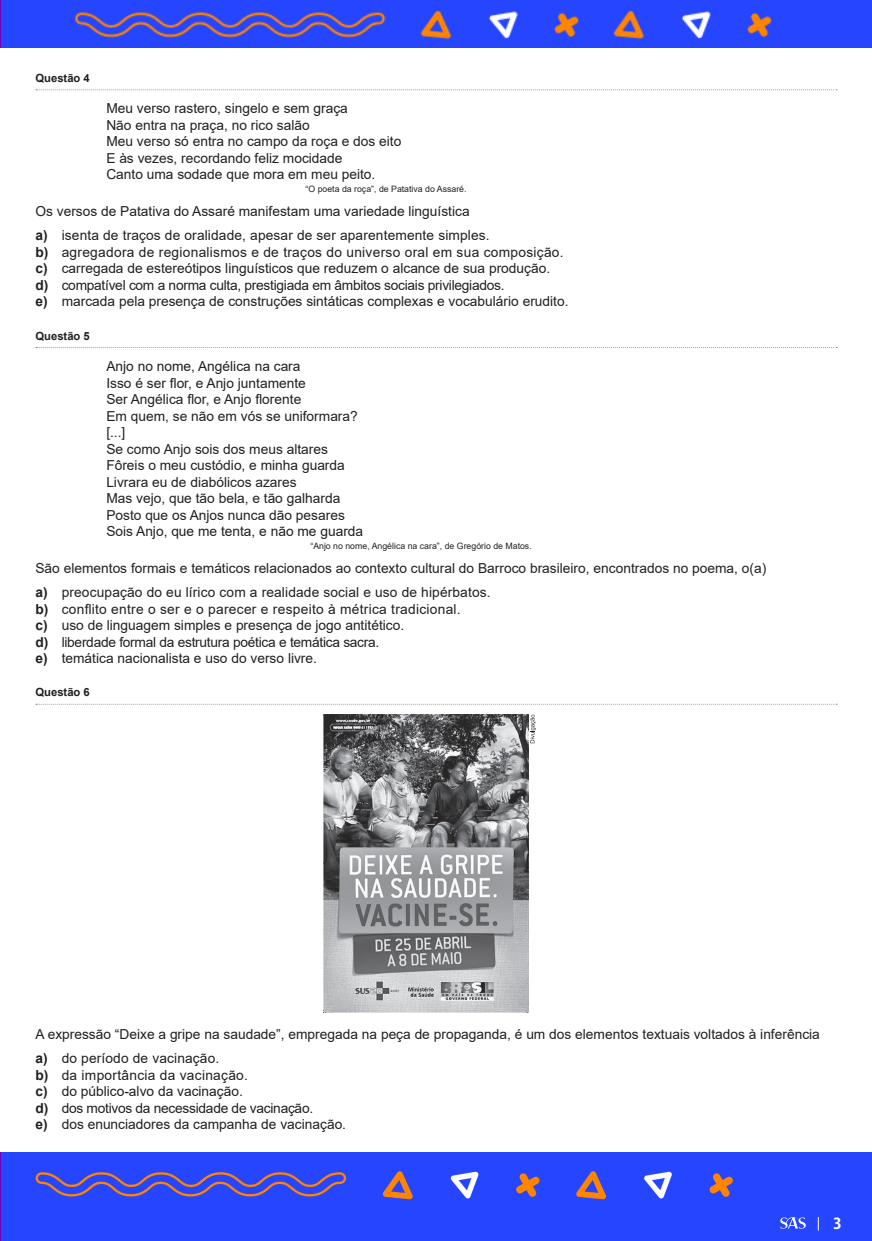
<style>
.page{position:relative;width:872px;height:1241px;background:#fff}
.page>*{position:absolute;margin:0;border:0;box-sizing:border-box;transform-origin:0 0}
.t1{font:700 15px "Koz Go Pr 6 N";color:#fff}
.t2{font:13.75px/16.5px "Arial";color:#231f20}
.t3{font:700 11.25px "Arial";color:#231f20}
.t4{font:8.75px "Arial";color:#231f20}
.s1{font-weight:700}
</style>
<div class="page">
<div style="left:2px;top:1152px;width:870px;height:88px;background:#2645ff"></div>
<svg style="left:780px;top:1216px;width:25px;height:12px"></svg>
<svg style="left:818px;top:1216px;width:1px;height:14px"></svg>
<img style="left:2px;top:0;width:870px;height:48px">
<svg style="left:36px;top:89px;width:801px;height:1px"></svg>
<svg style="left:36px;top:347px;width:801px;height:1px"></svg>
<svg style="left:36px;top:703px;width:801px;height:1px"></svg>
<img style="left:324px;top:714px;width:205px;height:298px">
<svg style="left:530px;top:714px;width:5px;height:29px"></svg>
<p class="t3" style="left:35px;top:70px;width:56px">Questão 4</p>
<p class="t2" style="left:106px;top:100px;width:297px">Meu verso rastero, singelo e sem graça<br>Não entra na praça, no rico salão<br>Meu verso só entra no campo da roça e dos eito E às vezes, recordando feliz mocidade<br>Canto uma sodade que mora em meu peito.</p>
<p class="t4" style="left:305px;top:183px;width:162px">“O poeta da roça”, de Patativa do Assaré.</p>
<p class="t2" style="left:35px;top:199px;width:456px;line-height:24px">Os versos de Patativa do Assaré manifestam uma variedade linguística<br><span class="s1">a)</span> isenta de traços de oralidade, apesar de ser aparentemente simples.</p>
<p class="t2" style="left:35px;top:244px;width:534px"><span class="s1">b)</span> agregadora de regionalismos e de traços do universo oral em sua composição. <span class="s1">c)</span> carregada de estereótipos linguísticos que reduzem o alcance de sua produção.<br><span class="s1">d)</span> compatível com a norma culta, prestigiada em âmbitos sociais privilegiados.<br><span class="s1">e)</span> marcada pela presença de construções sintáticas complexas e vocabulário erudito.</p>
<p class="t3" style="left:35px;top:327px;width:56px">Questão 5</p>
<p class="t2" style="left:106px;top:358px;width:258px">Anjo no nome, Angélica na cara<br>Isso é ser flor, e Anjo juntamente<br>Ser Angélica flor, e Anjo florente<br>Em quem, se não em vós se uniformara? [...]<br>Se como Anjo sois dos meus altares<br>Fôreis o meu custódio, e minha guarda<br>Livrara eu de diabólicos azares<br>Mas vejo, que tão bela, e tão galharda<br>Posto que os Anjos nunca dão pesares<br>Sois Anjo, que me tenta, e não me guarda</p>
<p class="t4" style="left:310px;top:540px;width:223px">“Anjo no nome, Angélica na cara”, de Gregório de Matos.</p>
<p class="t2" style="left:35px;top:556px;width:732px;line-height:24px">São elementos formais e temáticos relacionados ao contexto cultural do Barroco brasileiro, encontrados no poema, o(a) <span class="s1">a)</span> preocupação do eu lírico com a realidade social e uso de hipérbatos.</p>
<p class="t2" style="left:35px;top:600px;width:427px"><span class="s1">b)</span> conflito entre o ser e o parecer e respeito à métrica tradicional. <span class="s1">c)</span> uso de linguagem simples e presença de jogo antitético.<br><span class="s1">d)</span> liberdade formal da estrutura poética e temática sacra.<br><span class="s1">e)</span> temática nacionalista e uso do verso livre.</p>
<p class="t3" style="left:35px;top:684px;width:56px">Questão 6</p>
<p class="t2" style="left:35px;top:1022px;width:786px;line-height:24px">A expressão “Deixe a gripe na saudade”, empregada na peça de propaganda, é um dos elementos textuais voltados à inferência <span class="s1">a)</span> do período de vacinação.</p>
<p class="t2" style="left:35px;top:1066px;width:312px"><span class="s1">b)</span> da importância da vacinação.<br><span class="s1">c)</span> do público-alvo da vacinação.<br><span class="s1">d)</span> dos motivos da necessidade de vacinação.<br><span class="s1">e)</span> dos enunciadores da campanha de vacinação.</p>
<p class="t1" style="left:833px;top:1214px;width:10px">3</p>
</div>
